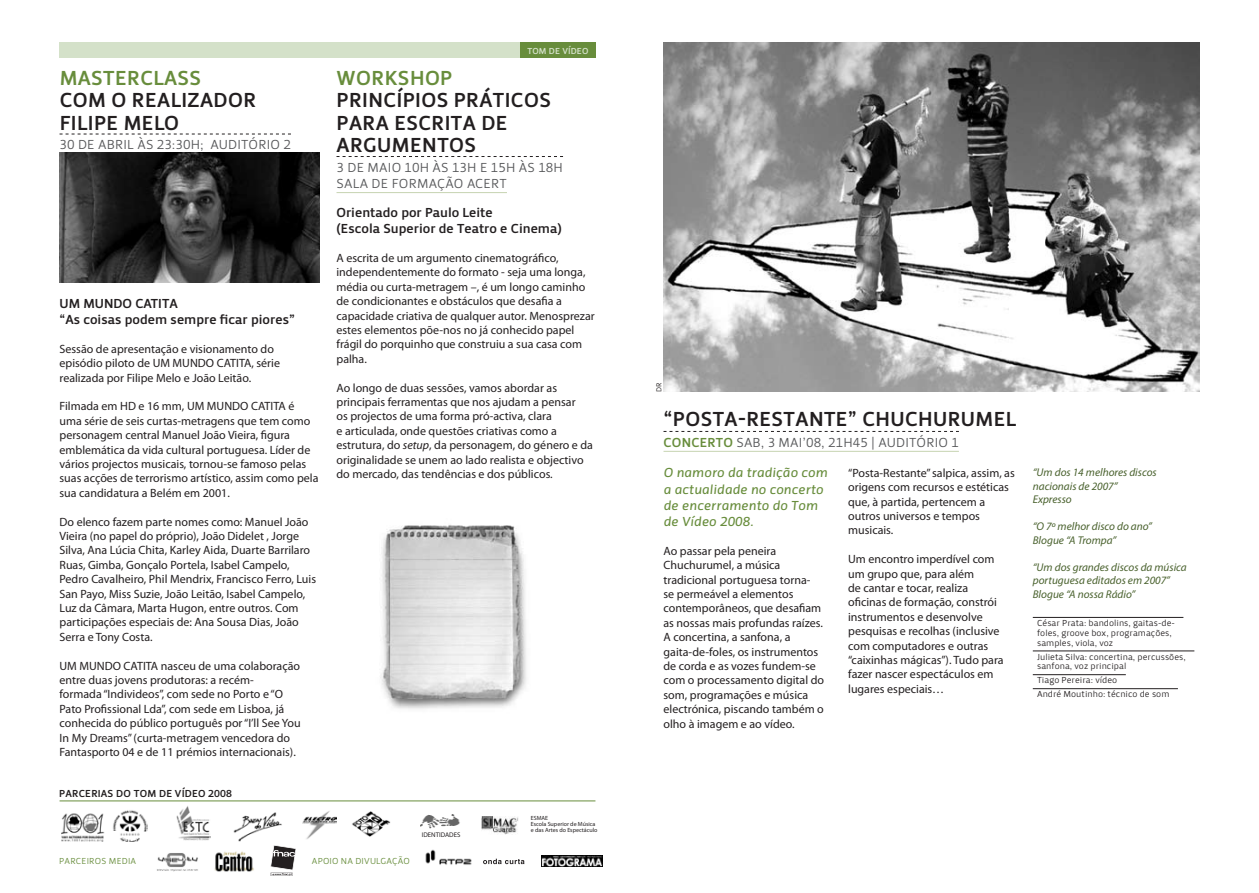
<style>
.page{position:relative;width:1259px;height:893px;background:#fff}
.page>*{position:absolute;margin:0;border:0;box-sizing:border-box;transform-origin:0 0}
.t1{font:21px/22.5px "Priva Three Pro";letter-spacing:.02em;color:#231f20}
.t2{font:21px "Priva Three Pro";color:#688d3c}
.t3{font:13.5px/16.2px "Priva One Pro";letter-spacing:.015em;color:#57585a}
.t4{font:13.5px/16.2px "Priva Three Pro";color:#231f20}
.t5{font:13.5px/16.2px "Priva Two Italic Pro";color:#688d3c}
.t6{font:13.5px "Priva Three Pro";color:#688d3c}
.t7{font:12px/14.4px "Myriad Pro";color:#231f20}
.t8{font:italic 11.25px/13.5px "Myriad Pro";color:#49612d}
.t9{font:10.5px "Priva Three Pro";color:#231f20}
.t10{font:9px/9.8px "Priva One Pro";color:#231f20}
.t11{font:9px "Priva One Pro";letter-spacing:.02em;color:#688d3c}
.t12{font:9px "Priva Three Pro";color:#d4e1c9}
.t13{font:7.5px "Priva One Pro";color:#231f20}
.t14{font:6.75px "Myriad Pro";color:#231f20}
.t15{font:6px/6px "Myriad Pro";color:#231f20}
.s1{font-style:italic}
</style>
<div class="page">
<div style="left:520px;top:43px;width:75px;height:15px;background:#688d3c"></div>
<div style="left:60px;top:43px;width:460px;height:15px;background:#d4e1c9"></div>
<svg style="left:60px;top:134px;width:231px;height:1px"></svg>
<svg style="left:336px;top:156px;width:227px;height:1px"></svg>
<hr style="left:336px;top:192px;width:171px;height:1px;background:#c6d3b1">
<hr style="left:1032px;top:617px;width:151px;height:1px;background:#231f20">
<hr style="left:1032px;top:651px;width:162px;height:1px;background:#231f20">
<hr style="left:1032px;top:674px;width:93px;height:1px;background:#231f20">
<hr style="left:1032px;top:688px;width:146px;height:1px;background:#231f20">
<svg style="left:663px;top:431px;width:296px;height:1px"></svg>
<hr style="left:663px;top:451px;width:296px;height:1px;background:#c6d3b1">
<img style="left:663px;top:43px;width:536px;height:348px">
<img style="left:380px;top:525px;width:147px;height:184px">
<img style="left:60px;top:153px;width:259px;height:129px">
<hr style="left:60px;top:800px;width:535px;height:1px;background:#688d3c">
<svg style="left:483px;top:859px;width:41px;height:5px"></svg>
<img style="left:233px;top:812px;width:49px;height:30px">
<img style="left:352px;top:811px;width:38px;height:26px">
<img style="left:482px;top:816px;width:36px;height:18px">
<img style="left:425px;top:849px;width:47px;height:16px">
<img style="left:302px;top:811px;width:35px;height:28px">
<img style="left:542px;top:855px;width:60px;height:11px">
<img style="left:176px;top:806px;width:35px;height:34px">
<img style="left:157px;top:853px;width:41px;height:19px">
<img style="left:214px;top:851px;width:40px;height:21px">
<svg style="left:270px;top:845px;width:26px;height:31px"></svg>
<img style="left:61px;top:810px;width:86px;height:32px">
<img style="left:420px;top:815px;width:40px;height:13px">
<h1 class="t2" style="left:60px;top:64px;width:57px">MASTERCLA</h1>
<h1 class="t2" style="left:177px;top:64px;width:25px">SS</h1>
<h1 class="t1" style="left:60px;top:89px;width:16px">COM</h1>
<h1 class="t1" style="left:111px;top:89px;width:34px">O REALIZADOR</h1>
<h1 class="t1" style="left:60px;top:111px;width:22px">FILIPE</h1>
<h1 class="t1" style="left:124px;top:111px;width:31px">MELO</h1>
<p class="t3" style="left:60px;top:137px;width:233px">30 de AbriL às 23:30h; auditório 2</p>
<p class="t4" style="left:60px;top:295px;width:237px">UM MUNDO CATITA<br>“AS COISAS PODEM SEMPRE FICAR PIORES”</p>
<p class="t7" style="left:60px;top:341px;width:222px">Sessão de apresentação e visionamento do episódio piloto de UM MUNDO CATITA, série realizada por Filipe Melo e João Leitão.</p>
<p class="t7" style="left:60px;top:399px;width:260px">Filmada em HD e 16 mm, UM MUNDO CATITA é uma série de seis curtas-metragens que tem como personagem central Manuel João Vieira, figura emblemática da vida cultural portuguesa. Líder de vários projectos musicais, tornou-se famoso pelas suas acções de terrorismo artístico, assim como pela sua candidatura a Belém em 2001.</p>
<p class="t7" style="left:60px;top:514px;width:258px">Do elenco fazem parte nomes como: Manuel João Vieira (no papel do próprio), João Didelet , Jorge Silva, Ana Lúcia Chita, Karley Aida, Duarte Barrilaro Ruas, Gimba, Gonçalo Portela, Isabel Campelo, Pedro Cavalheiro, Phil Mendrix, Francisco Ferro, Luis San Payo, Miss Suzie, João Leitão, Isabel Campelo, Luz da Câmara, Marta Hugon, entre outros. Com participações especiais de: Ana Sousa Dias, João Serra e Tony Costa.</p>
<p class="t7" style="left:60px;top:658px;width:243px">UM MUNDO CATITA nasceu de uma colaboração entre duas jovens produtoras: a recém-<br>formada “Individeos”, com sede no Porto e “O Pato Profissional Lda”, com sede em Lisboa, já conhecida do público português por “I’ll See You In My Dreams” (curta-metragem vencedora do Fantasporto 04 e de 11 prémios internacionais).</p>
<p class="t9" style="left:59px;top:787px;width:7px">PARCERIA</p>
<p class="t9" style="left:108px;top:787px;width:35px">S DO TOM</p>
<p class="t9" style="left:159px;top:787px;width:23px">DE VÍDEO</p>
<p class="t9" style="left:208px;top:787px;width:25px">2008</p>
<p class="t12" style="left:527px;top:45px;width:8px">TOM</p>
<p class="t12" style="left:549px;top:45px;width:20px">DE VÍDEO</p>
<h1 class="t2" style="left:337px;top:64px;width:17px">WORK</h1>
<h1 class="t2" style="left:398px;top:64px;width:27px">SHOP</h1>
<h1 class="t1" style="left:337px;top:89px;width:214px">PRINCÍPIOS PRÁTICOS<br>PARA ESCRITA DE<br>ARGUMENTOS</h1>
<p class="t3" style="left:336px;top:159px;width:228px">3 d e maio 10h às 13h e 15h às 18h<br>Sala d e Formação ACERT</p>
<p class="t4" style="left:336px;top:204px;width:227px">ORIENTADO POR PAULO LEITE<br>(ESCOLA SUPERIOR DE TEATRO E CINEMA)</p>
<p class="t7" style="left:336px;top:251px;width:260px">A escrita de um argumento cinematográfico, independentemente do formato - seja uma longa, média ou curta-metragem –, é um longo caminho de condicionantes e obstáculos que desafia a capacidade criativa de qualquer autor. Menosprezar estes elementos põe-nos no já conhecido papel frágil do porquinho que construiu a sua casa com palha.</p>
<p class="t7" style="left:336px;top:380px;width:258px">Ao longo de duas sessões, vamos abordar as principais ferramentas que nos ajudam a pensar<br>os projectos de uma forma pró-activa, clara<br>e articulada, onde questões criativas como a estrutura, do <span class="s1">setup</span>, da personagem, do género e da originalidade se unem ao lado realista e objectivo do mercado, das tendências e dos públicos.</p>
<p class="t14" style="left:422px;top:830px;width:40px">IDENTIDADES</p>
<p class="t15" style="left:531px;top:815px;width:68px">ESMAE<br>Escola Superior de Música e das Artes do Espectáculo</p>
<p class="t11" style="left:59px;top:855px;width:74px">parceIrOS ME DIA</p>
<p class="t11" style="left:312px;top:855px;width:17px">APOIO</p>
<p class="t11" style="left:341px;top:855px;width:47px">NA DIVU LGAÇÃO</p>
<p class="t13" style="left:654px;top:392px;width:10px;rotate:-90deg">DR</p>
<h1 class="t1" style="left:663px;top:407px;width:134px">“POSTA-RESTANTE</h1>
<h1 class="t1" style="left:848px;top:407px;width:142px">” CHUCHURUMEL</h1>
<p class="t6" style="left:663px;top:434px;width:18px">CONCERTO</p>
<p class="t3" style="left:736px;top:434px;width:224px">Sab, 3 Mai’08, 21h45 | Aud itório 1</p>
<p class="t5" style="left:663px;top:465px;width:165px">O namoro da tradição com a actualidade no concerto de encerramento do Tom de Vídeo 2008.</p>
<p class="t7" style="left:663px;top:543px;width:162px">Ao passar pela peneira<br>Chuchurumel, a música tradicional portuguesa torna&shy;se permeável a elementos contemporâneos, que desafiam as nossas mais profundas raízes.<br>A concertina, a sanfona, a gaita-de-foles, os instrumentos de corda e as vozes fundem-se com o processamento digital do som, programações e música electrónica, piscando também o olho à imagem e ao vídeo.</p>
<p class="t7" style="left:848px;top:465px;width:168px">“Posta-Restante” salpica, assim, as origens com recursos e estéticas que, à partida, pertencem a outros universos e tempos musicais.</p>
<p class="t7" style="left:848px;top:552px;width:157px">Um encontro imperdível com um grupo que, para além<br>de cantar e tocar, realiza oficinas de formação, constrói instrumentos e desenvolve pesquisas e recolhas (inclusive com computadores e outras “caixinhas mágicas”). Tudo para fazer nascer espectáculos em lugares especiais…</p>
<p class="t8" style="left:1032px;top:465px;width:125px">“Um dos 14 melhores discos nacionais de 2007”<br>Expresso</p>
<p class="t8" style="left:1032px;top:519px;width:121px">“O 7º melhor disco do ano”<br>Blogue “A Trompa”</p>
<p class="t8" style="left:1032px;top:560px;width:155px">“Um dos grandes discos da música portuguesa editados em 2007”<br>Blogue “A nossa Rádio”</p>
<p class="t10" style="left:1037px;top:618px;width:139px">César Prata: bandolins, gaitas-de&shy;foles, groove box, programações, samples, viola, voz</p>
<p class="t10" style="left:1037px;top:652px;width:150px">Julieta Silva: concertina, percussões, sanfona, voz principal</p>
<p class="t10" style="left:1037px;top:673px;width:134px;line-height:14px">Tiago Pereira: vídeo<br>André Moutinho: técnico de som</p>
</div>
